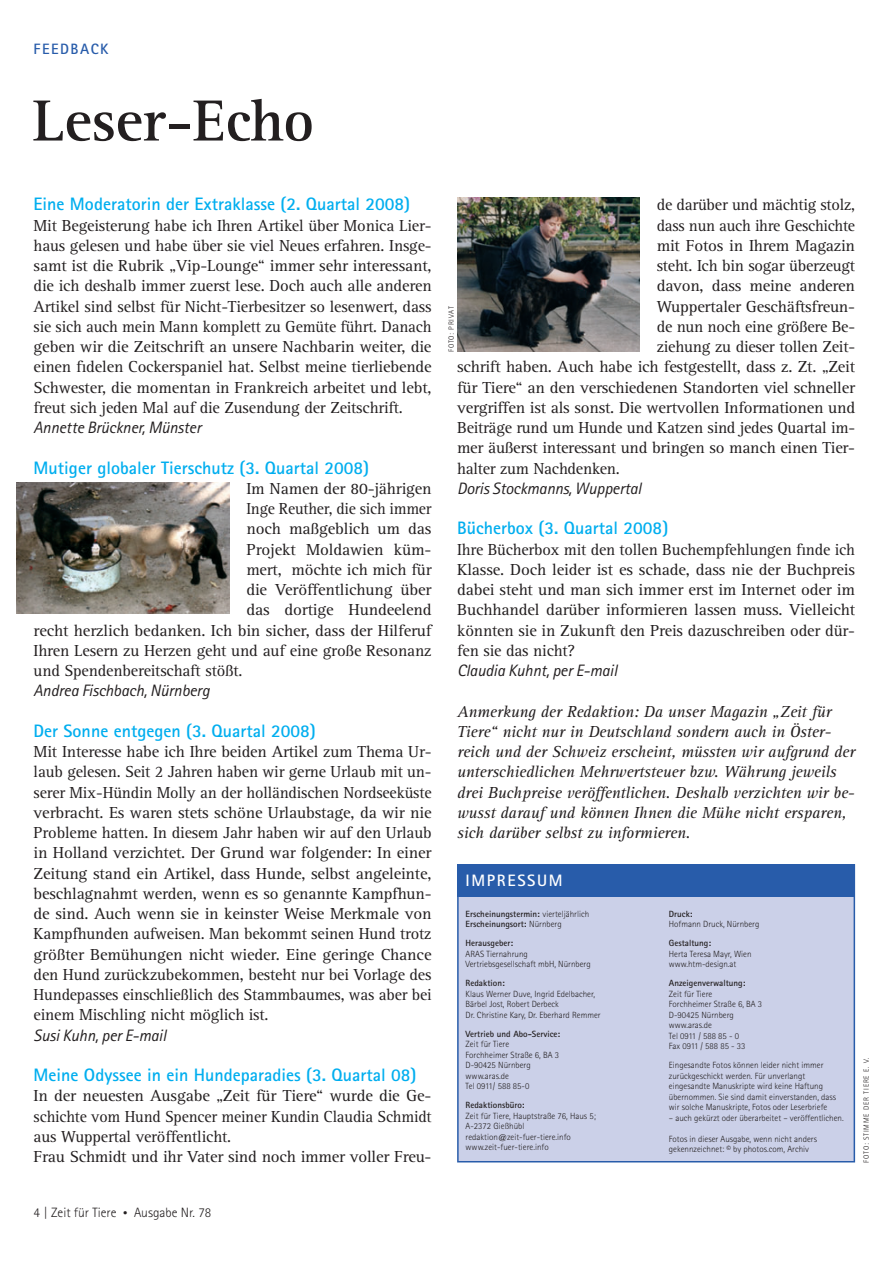
<style>
.page{position:relative;width:893px;height:1262px;background:#fff}
.page>*{position:absolute;margin:0;border:0;box-sizing:border-box;transform-origin:0 0}
.t1{font:700 60px "Rotis Serif";letter-spacing:-.01em;color:#231f20}
.t2{font:700 18px "Rotis Sans Serif";color:#00aeef}
.t3{font:16.5px/20.2px "Rotis Serif";letter-spacing:-.01em;color:#231f20;text-align:justify}
.t4{font:italic 16.5px/20.2px "Rotis Serif";letter-spacing:-.01em;color:#231f20}
.t5{font:italic 16.5px "Rotis Sans Serif";letter-spacing:-.01em;color:#231f20}
.t6{font:700 16.5px "Rotis Sans Serif";letter-spacing:.1em;color:#fff}
.t7{font:700 15px "Rotis Sans Serif";letter-spacing:.1em;color:#285caa}
.t8{font:300 13.5px "Rotis Sans Serif";color:#231f20}
.t9{font:300 9px/10.5px "Rotis Sans Serif";color:#231f20}
.t10{font:700 9px/10.5px "Rotis Sans Serif";color:#231f20}
.t11{font:300 7.5px "Rotis Sans Serif";letter-spacing:.1em;color:#231f20}
.s1{font-weight:300}
.s2{font-size:9px}
</style>
<div class="page">
<div style="left:457px;top:865px;width:396px;height:297px;background:#cbd0e8"></div>
<div style="left:457px;top:864px;width:397px;height:298px;border:2px solid #285caa"></div>
<div style="left:457px;top:864px;width:397px;height:33px;background:#285caa"></div>
<img style="left:17px;top:483px;width:212px;height:131px">
<img style="left:457px;top:197px;width:182px;height:155px">
<p class="t7" style="left:34px;top:44px;width:76px">FEEDBACK</p>
<h1 class="t1" style="left:33px;top:99px;width:283px">Leser-Echo</h1>
<p class="t2" style="left:34px;top:198px;width:378px">Eine Moderatorin der Extraklasse (2. Quartal 2008)</p>
<p class="t3" style="left:34px;top:216px;width:399px">Mit Begeisterung habe ich Ihren Artikel über Monica Lier&shy;haus gelesen und habe über sie viel Neues erfahren. Insge&shy;samt ist die Rubrik „Vip-Lounge“ immer sehr interessant, die ich deshalb immer zuerst lese. Doch auch alle anderen Artikel sind selbst für Nicht-Tierbesitzer so lesenwert, dass sie sich auch mein Mann komplett zu Gemüte führt. Danach geben wir die Zeitschrift an unsere Nachbarin weiter, die einen fidelen Cockerspaniel hat. Selbst meine tierliebende Schwester, die momentan in Frankreich arbeitet und lebt, freut sich jeden Mal auf die Zusendung der Zeitschrift.</p>
<p class="t5" style="left:34px;top:422px;width:169px">Annette Brückner, Münster</p>
<p class="t2" style="left:34px;top:461px;width:337px">Mutiger globaler Tierschutz (3. Quartal 2008)</p>
<p class="t3" style="left:246px;top:480px;width:187px">Im Namen der 80-jährigen</p>
<p class="t3" style="left:246px;top:500px;width:186px">Inge Reuther, die sich immer</p>
<p class="t3" style="left:246px;top:520px;width:187px">noch maßgeblich um das</p>
<p class="t3" style="left:246px;top:540px;width:187px">Projekt Moldawien küm-</p>
<p class="t3" style="left:246px;top:561px;width:187px">mert, möchte ich mich für</p>
<p class="t3" style="left:246px;top:581px;width:187px">die Veröffentlichung über</p>
<p class="t3" style="left:246px;top:601px;width:187px">das dortige Hunde elend</p>
<p class="t3" style="left:34px;top:621px;width:399px">recht herzlich bedanken. Ich bin sicher, dass der Hilferuf</p>
<p class="t3" style="left:34px;top:642px;width:399px">Ihren Lesern zu Herzen geht und auf eine große Resonanz</p>
<p class="t3" style="left:34px;top:662px;width:210px">und Spendenbereitschaft stößt.</p>
<p class="t5" style="left:34px;top:685px;width:177px">Andrea Fischbach, Nürnberg</p>
<p class="t2" style="left:34px;top:724px;width:283px">Der Sonne entgegen (3. Quartal 2008)</p>
<p class="t3" style="left:34px;top:743px;width:399px">Mit Interesse habe ich Ihre beiden Artikel zum Thema Ur&shy;laub gelesen. Seit 2 Jahren haben wir gerne Urlaub mit un&shy;serer Mix-Hündin Molly an der holländischen Nordseeküste verbracht. Es waren stets schöne Urlaubstage, da wir nie Probleme hatten. In diesem Jahr haben wir auf den Urlaub in Holland verzichtet. Der Grund war folgender: In einer Zeitung stand ein Artikel, dass Hunde, selbst angeleinte, beschlagnahmt werden, wenn es so genannte Kampfhun&shy;de sind. Auch wenn sie in keinster Weise Merkmale von Kampfhunden aufweisen. Man bekommt seinen Hund trotz größter Bemühungen nicht wieder. Eine geringe Chance den Hund zurückzubekommen, besteht nur bei Vorlage des Hundepasses einschließlich des Stammbaumes, was aber bei einem Mischling nicht möglich ist.</p>
<p class="t5" style="left:34px;top:1029px;width:134px">Susi Kuhn, per E-mail</p>
<p class="t2" style="left:34px;top:1069px;width:384px">Meine Odyssee in ein Hundeparadies (3. Quartal 08)</p>
<p class="t3" style="left:34px;top:1087px;width:399px;text-align:left">In der neuesten Ausgabe „Zeit für Tiere“ wurde die Ge&shy;schichte vom Hund Spencer meiner Kundin Claudia Schmidt aus Wuppertal veröffentlicht.<br>Frau Schmidt und ihr Vater sind noch immer voller Freu-</p>
<p class="t3" style="left:656px;top:196px;width:200px">de darüber und mächtig stolz,</p>
<p class="t3" style="left:656px;top:216px;width:200px">dass nun auch ihre Geschichte</p>
<p class="t3" style="left:656px;top:237px;width:200px">mit Fotos in Ihrem Magazin</p>
<p class="t3" style="left:656px;top:257px;width:200px">steht. Ich bin sogar überzeugt</p>
<p class="t3" style="left:656px;top:277px;width:200px">davon, dass meine anderen</p>
<p class="t3" style="left:656px;top:297px;width:200px">Wuppertaler Geschäftsfreun-</p>
<p class="t3" style="left:656px;top:318px;width:200px">de nun noch eine größere Be-</p>
<p class="t3" style="left:656px;top:338px;width:200px">ziehung zu dieser tollen Zeit-</p>
<p class="t3" style="left:457px;top:358px;width:399px">schrift haben. Auch habe ich festgestellt, dass z. Zt. „Zeit</p>
<p class="t3" style="left:457px;top:378px;width:399px">für Tiere“ an den verschiedenen Standorten viel schneller</p>
<p class="t3" style="left:457px;top:399px;width:399px">vergriffen ist als sonst. Die wertvollen Informationen und</p>
<p class="t3" style="left:457px;top:419px;width:399px">Beiträge rund um Hunde und Katzen sind jedes Quartal im-</p>
<p class="t3" style="left:457px;top:439px;width:399px">mer äußerst interessant und bringen so manch einen Tier-</p>
<p class="t3" style="left:457px;top:459px;width:164px">halter zum Nachdenken.</p>
<p class="t5" style="left:457px;top:482px;width:186px">Doris Stockmanns, Wuppertal</p>
<p class="t2" style="left:457px;top:522px;width:212px">Bücherbox (3. Quartal 2008)</p>
<p class="t3" style="left:457px;top:540px;width:399px">Ihre Bücherbox mit den tollen Buchempfehlungen finde ich Klasse. Doch leider ist es schade, dass nie der Buchpreis dabei steht und man sich immer erst im Internet oder im Buchhandel darüber informieren lassen muss. Vielleicht könnten sie in Zukunft den Preis dazuschreiben oder dür&shy;fen sie das nicht?</p>
<p class="t5" style="left:457px;top:665px;width:162px">Claudia Kuhnt, per E-mail</p>
<p class="t4" style="left:457px;top:703px;width:399px">Anmerkung der Redaktion: Da unser Magazin „Zeit für Tiere“ nicht nur in Deutschland sondern auch in Öster&shy;reich und der Schweiz erscheint, müssten wir aufgrund der unterschiedlichen Mehrwertsteuer bzw. Währung jeweils drei Buchpreise veröffentlichen. Deshalb verzichten wir be&shy;wusst darauf und können Ihnen die Mühe nicht ersparen, sich darüber selbst zu informieren.</p>
<p class="t6" style="left:465px;top:875px;width:98px">IMPRESSUM</p>
<p class="t10" style="left:465px;top:909px;width:125px">Erscheinungstermin: <span class="s1">vierteljährlich<br></span>Erscheinungsort: <span class="s1">Nürnberg</span></p>
<p class="t10" style="left:465px;top:939px;width:49px">Herausgeber:</p>
<p class="t9" style="left:465px;top:949px;width:126px">ARAS Tiernahrung<br>Vertriebsgesellschaft mbH, Nürnberg</p>
<p class="t10" style="left:465px;top:979px;width:40px">Redaktion:</p>
<p class="t9" style="left:465px;top:989px;width:136px">Klaus Werner Duve, Ingrid Edelbacher,<br>Bärbel Jost, Robert Derbeck<br>Dr. Christine Kary, Dr. Eberhard Remmer</p>
<p class="t10" style="left:465px;top:1029px;width:96px">Vertrieb und Abo-Service:</p>
<p class="t9" style="left:465px;top:1040px;width:95px">Zeit für Tiere<br>Forchheimer Straße 6, BA 3<br>D-90425 Nürnberg www.aras.de<br>Tel 0911/ 588 85-0</p>
<p class="t10" style="left:465px;top:1101px;width:60px">Redaktionsbüro:</p>
<p class="t9" style="left:465px;top:1111px;width:132px">Zeit für Tiere, Hauptstraße 76, Haus 5;<br>A-2372 Gießhübl redaktion@zeit-fuer-tiere.info www.zeit-fuer-tiere.info</p>
<p class="t11" style="left:448px;top:352px;width:48px;rotate:-90deg">FOTO: PRIVAT</p>
<p class="t10" style="left:668px;top:909px;width:25px">Druck:</p>
<p class="t9" style="left:668px;top:920px;width:92px">Hofmann Druck, Nürnberg</p>
<p class="t10" style="left:668px;top:939px;width:44px">Gestaltung:</p>
<p class="t9" style="left:668px;top:949px;width:84px">Herta Teresa Mayr, Wien www.htm-design.at</p>
<p class="t10" style="left:668px;top:979px;width:78px">Anzeigenverwaltung:</p>
<p class="t9" style="left:668px;top:989px;width:95px">Zeit für Tiere<br>Forchheimer Straße 6, BA 3<br>D-90425 Nürnberg www.aras.de<br>Tel 0911 / 588 85 - 0<br>Fax 0911 / 588 85 - 33</p>
<p class="t9" style="left:668px;top:1061px;width:169px">Eingesandte Fotos können leider nicht immer zurückgeschickt werden. Für unverlangt eingesandte Manuskripte wird keine Haftung übernommen. Sie sind damit einverstanden, dass wir solche Manuskripte, Fotos oder Leserbriefe</p>
<p class="t9" style="left:668px;top:1113px;width:176px">– auch gekürzt oder überarbeitet – veröffentlichen.</p>
<p class="t9" style="left:668px;top:1134px;width:149px">Fotos in dieser Ausgabe, wenn nicht anders gekennzeichnet: © by photos.com, Archiv</p>
<p class="t11" style="left:863px;top:1162px;width:107px;rotate:-90deg">FOTO: STIMME DER TIERE E. V.</p>
<p class="t8" style="left:34px;top:1208px;width:179px">4 | Zeit für Tiere <span class="s2">•</span> Ausgabe Nr. 78</p>
</div>
